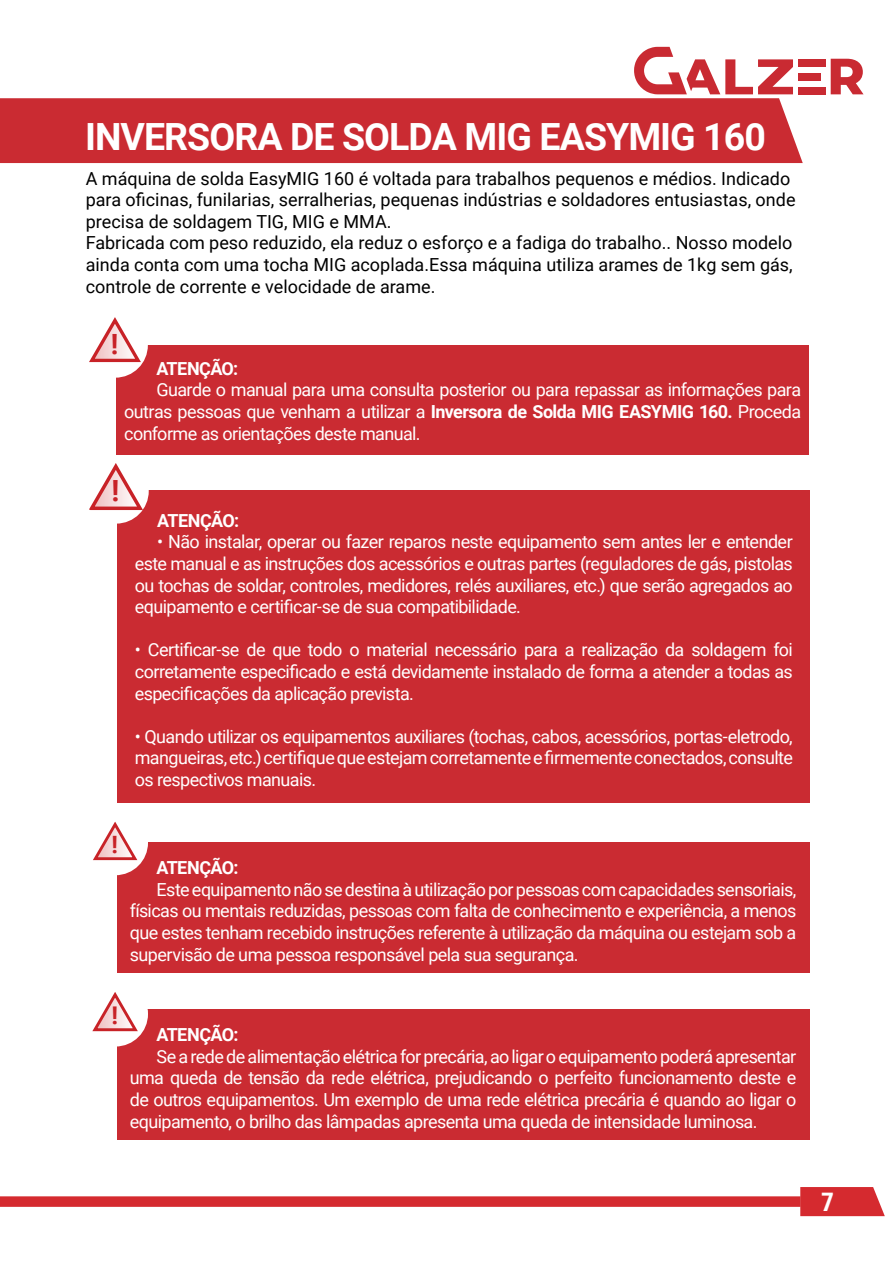
<style>
.page{position:relative;width:893px;height:1263px;background:#fff}
.page>*{position:absolute;margin:0;border:0;box-sizing:border-box;transform-origin:0 0}
.t1{font:700 37.5px "Roboto";letter-spacing:-.025em;color:#fff}
.t2{font:700 29.1px "Roboto";color:#c82227}
.t3{font:700 27.9px "Roboto";color:#c82227}
.t4{font:700 25.5px "Roboto Condensed";color:#fff}
.t5{font:700 24.45px "Roboto";color:#c82227}
.t6{font:700 23.85px "Roboto";color:#c82227}
.t7{font:18px/21.6px "Roboto";letter-spacing:-.035em;color:#fff;text-align:justify}
.t8{font:18px/21.6px "Roboto";color:#000}
.t9{font:700 18px "Roboto";letter-spacing:-.035em;color:#fff}
.s1{font-weight:700}
</style>
<div class="page">
<div style="left:0;top:1196px;width:801px;height:11px;background:#d52a2f"></div>
<svg style="left:800px;top:1187px;width:85px;height:29px"></svg>
<svg style="left:831px;top:59px;width:32px;height:35px"></svg>
<svg style="left:634px;top:47px;width:159px;height:47px"></svg>
<div style="left:798px;top:87px;width:28px;height:7px;background:#c92a32"></div>
<div style="left:798px;top:59px;width:28px;height:8px;background:#c92a32"></div>
<div style="left:798px;top:73px;width:23px;height:8px;background:#c92a32"></div>
<div style="left:0;top:98px;width:803px;height:65px;background:#ca2b32"></div>
<div style="left:117px;top:345px;width:692px;height:110px;background:#ca2b32"></div>
<div style="left:83px;top:313px;width:65px;height:65px;background:#fff;border-radius:50%"></div>
<svg style="left:89px;top:317px;width:55px;height:48px"></svg>
<div style="left:118px;top:491px;width:692px;height:312px;background:#ca2b32"></div>
<div style="left:84px;top:458px;width:65px;height:66px;background:#fff;border-radius:50%"></div>
<svg style="left:89px;top:463px;width:57px;height:50px"></svg>
<div style="left:117px;top:842px;width:692px;height:131px;background:#ca2b32"></div>
<div style="left:83px;top:810px;width:65px;height:65px;background:#fff;border-radius:50%"></div>
<svg style="left:93px;top:822px;width:45px;height:39px"></svg>
<div style="left:117px;top:1009px;width:692px;height:131px;background:#ca2b32"></div>
<div style="left:83px;top:981px;width:65px;height:65px;background:#fff;border-radius:50%"></div>
<svg style="left:92px;top:992px;width:46px;height:40px"></svg>
<h1 class="t1" style="left:85px;top:111px;width:682px">INVERSORA DE SOLDA MIG EASYMIG 160</h1>
<p class="t8" style="left:86px;top:167px;width:711px">A máquina de solda EasyMIG 160 é voltada para trabalhos pequenos e médios. Indicado para oficinas, funilarias, serralherias, pequenas indústrias e soldadores entusiastas, onde precisa de soldagem TIG, MIG e MMA.<br>Fabricada com peso reduzido, ela reduz o esforço e a fadiga do trabalho.. Nosso modelo ainda conta com uma tocha MIG acoplada.Essa máquina utiliza arames de 1kg sem gás, controle de corrente e velocidade de arame.</p>
<h3 class="t3" style="left:111px;top:324px;width:9px">!</h3>
<p class="t9" style="left:156px;top:356px;width:83px">ATENÇÃO:</p>
<p class="t7" style="left:124px;top:379px;width:679px;text-indent:32px">Guarde o manual para uma consulta posterior ou para repassar as informações para outras pessoas que venham a utilizar a <span class="s1">Inversora de Solda MIG EASYMIG 160.</span> Proceda conforme as orientações deste manual.</p>
<h2 class="t2" style="left:112px;top:471px;width:9px">!</h2>
<p class="t9" style="left:157px;top:508px;width:83px">ATENÇÃO:</p>
<p class="t7" style="left:135px;top:530px;width:660px;text-indent:22px">• Não instalar, operar ou fazer reparos neste equipamento sem antes ler e entender este manual e as instruções dos acessórios e outras partes (reguladores de gás, pistolas ou tochas de soldar, controles, medidores, relés auxiliares, etc.) que serão agregados ao equipamento e certificar-se de sua compatibilidade.</p>
<p class="t7" style="left:135px;top:638px;width:660px">• Certificar-se de que todo o material necessário para a realização da soldagem foi corretamente especificado e está devidamente instalado de forma a atender a todas as especificações da aplicação prevista.</p>
<p class="t7" style="left:135px;top:725px;width:660px">• Quando utilizar os equipamentos auxiliares (tochas, cabos, acessórios, portas-eletrodo, mangueiras, etc.) certifique que estejam corretamente e firmemente conectados, consulte os respectivos manuais.</p>
<h3 class="t6" style="left:112px;top:828px;width:8px">!</h3>
<p class="t9" style="left:157px;top:855px;width:83px">ATENÇÃO:</p>
<p class="t7" style="left:130px;top:878px;width:668px;text-indent:27px">Este equipamento não se destina à utilização por pessoas com capacidades sensoriais, físicas ou mentais reduzidas, pessoas com falta de conhecimento e experiência, a menos que estes tenham recebido instruções referente à utilização da máquina ou estejam sob a supervisão de uma pessoa responsável pela sua segurança.</p>
<h3 class="t5" style="left:112px;top:998px;width:8px">!</h3>
<p class="t9" style="left:157px;top:1022px;width:83px">ATENÇÃO:</p>
<p class="t7" style="left:130px;top:1045px;width:668px;text-indent:27px">Se a rede de alimentação elétrica for precária, ao ligar o equipamento poderá apresentar uma queda de tensão da rede elétrica, prejudicando o perfeito funcionamento deste e de outros equipamentos. Um exemplo de uma rede elétrica precária é quando ao ligar o equipamento, o brilho das lâmpadas apresenta uma queda de intensidade luminosa.</p>
<h3 class="t4" style="left:821px;top:1184px;width:14px">7</h3>
</div>
